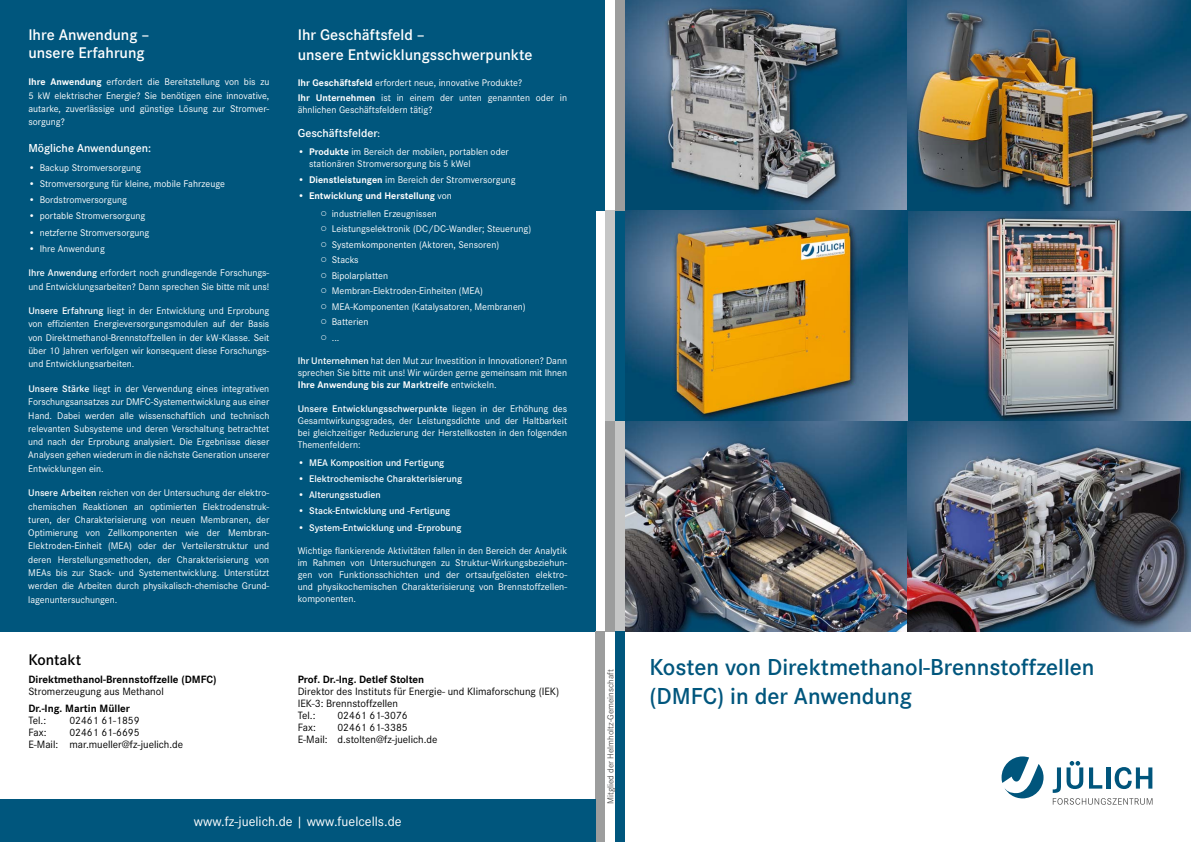
<style>
.page{position:relative;width:1191px;height:842px;background:#fff}
.page>*{position:absolute;margin:0;border:0;box-sizing:border-box;transform-origin:0 0}
.t1{font:600 24px/28.8px "Corporate S";color:#00567d}
.t2{font:600 16px/18.3px "Corporate S";color:#fff}
.t3{font:600 16px "Corporate S";color:#000}
.t4{font:14px "Corporate S";color:#fff}
.t5{font:600 12px "Corporate S";color:#fff}
.t6{font:11px/12px "Corporate S";color:#000}
.t7{font:700 11px "Corporate S";color:#000}
.t8{font:10px/13.3px "Corporate S";color:#fff;text-align:justify}
.t9{font:600 10px "Corporate S";color:#fff}
.t10{font:9px "Corporate S";color:#565656}
.s1{font-weight:700}
.s2{font-weight:600}
.s3{font-size:10px}
.s4{font-family:"European Pi Three"}
</style>
<div class="page">
<img style="left:625px;top:0;width:566px;height:631px">
<img style="left:625px;top:421px;width:282px;height:210px">
<svg style="left:625px;top:0;width:282px;height:210px;background:#506d81"></svg>
<div style="left:0;top:0;width:595px;height:631px;background:#00567d"></div>
<div style="left:595px;top:0;width:10px;height:210px;background:#00567d"></div>
<div style="left:605px;top:210px;width:10px;height:211px;background:#c5c6c6"></div>
<div style="left:615px;top:210px;width:10px;height:211px;background:#00567d"></div>
<div style="left:615px;top:421px;width:10px;height:210px;background:#c5c6c6"></div>
<div style="left:615px;top:631px;width:10px;height:211px;background:#00567d"></div>
<div style="left:605px;top:421px;width:10px;height:210px;background:#9c9d9d"></div>
<div style="left:595px;top:631px;width:10px;height:211px;background:#9c9d9d"></div>
<div style="left:615px;top:0;width:10px;height:210px;background:#9c9d9d"></div>
<svg style="left:1001px;top:756px;width:42px;height:42px"></svg>
<svg style="left:1052px;top:761px;width:100px;height:44px"></svg>
<div style="left:0;top:799px;width:595px;height:43px;background:#00567d"></div>
<h2 class="t2" style="left:28px;top:26px;width:123px">Ihre Anwendung – unsere Erfahrung</h2>
<p class="t8" style="left:28px;top:75px;width:242px"><span class="s1">Ihre Anwendung</span> erfordert die Bereitstellung von bis zu 5 kW elektrischer Energie? Sie benötigen eine innovative, autarke, zuverlässige und günstige Lösung zur Stromver&shy;sorgung?</p>
<p class="t5" style="left:28px;top:141px;width:124px">Mögliche Anwendungen:</p>
<p class="t8" style="left:28px;top:161px;width:114px">• Backup Stromversorgung</p>
<p class="t8" style="left:28px;top:177px;width:198px">• Stromversorgung für kleine, mobile Fahrzeuge</p>
<p class="t8" style="left:28px;top:193px;width:100px">• Bordstromversorgung</p>
<p class="t8" style="left:28px;top:210px;width:118px">• portable Stromversorgung</p>
<p class="t8" style="left:28px;top:226px;width:122px">• netzferne Stromversorgung</p>
<p class="t8" style="left:28px;top:242px;width:78px">• Ihre Anwendung</p>
<p class="t8" style="left:28px;top:266px;width:242px"><span class="s2">Ihre Anwendung</span> erfordert noch grundlegende Forschungs&shy;und Entwicklungsarbeiten? Dann sprechen Sie bitte mit uns!</p>
<p class="t8" style="left:28px;top:304px;width:242px"><span class="s2">Unsere Erfahrung</span> liegt in der Entwicklung und Erprobung von effizienten Energieversorgungsmodulen auf der Basis von -Direktmethanol-Brennstoffzellen in der kW-Klasse. Seit über 10 Jahren verfolgen wir konsequent diese Forschungs&shy;und Entwicklungsarbeiten.</p>
<p class="t8" style="left:28px;top:382px;width:242px"><span class="s2">Unsere Stärke</span> liegt in der Verwendung eines integrativen Forschungsansatzes zur DMFC-Systementwicklung aus -einer Hand. Dabei werden alle wissenschaftlich und technisch relevanten Subsysteme und deren Verschaltung betrachtet und nach der Erprobung analysiert. Die Ergebnisse dieser Analysen gehen wiederum in die nächste Generation unserer Entwicklungen ein.</p>
<p class="t8" style="left:28px;top:486px;width:242px"><span class="s2">Unsere Arbeiten</span> reichen von der Untersuchung der elektro&shy;chemischen Reaktionen an optimierten Elektrodenstruk&shy;turen, der Charakterisierung von neuen Membranen, der Optimierung von Zellkomponenten wie der Membran-Elektroden-Einheit (MEA) oder der Verteilerstruktur und deren Herstellungsmethoden, der Charakterisierung von MEAs bis zur Stack- und Systementwicklung. Unterstützt werden die Arbeiten durch physikalisch-chemische Grund&shy;lagenuntersuchungen.</p>
<h2 class="t3" style="left:28px;top:650px;width:54px">Kontakt</h2>
<p class="t7" style="left:28px;top:673px;width:189px">Direktmethanol-Brennstoffzelle (DMFC)</p>
<p class="t6" style="left:28px;top:685px;width:137px">Stromerzeugung aus Methanol</p>
<p class="t7" style="left:28px;top:702px;width:103px">Dr.-Ing. Martin Müller</p>
<p class="t6" style="left:28px;top:715px;width:19px">Tel.:</p>
<p class="t6" style="left:69px;top:715px;width:72px">02461 61-1859</p>
<p class="t6" style="left:28px;top:727px;width:20px">Fax:</p>
<p class="t6" style="left:28px;top:727px;width:156px;text-align:center">02461 61-6695<br>E-Mail: mar.mueller@fz-juelich.de</p>
<h2 class="t2" style="left:298px;top:25px;width:236px;line-height:20.1px">Ihr Geschäftsfeld –<br>unsere Entwicklungsschwerpunkte</h2>
<p class="t8" style="left:298px;top:76px;width:271px;line-height:14.9px"><span class="s1">Ihr Geschäftsfeld</span> erfordert neue, innovative Produkte?<br><span class="s1">Ihr Unternehmen</span> ist in einem der unten genannten oder in</p>
<p class="t8" style="left:298px;top:104px;width:136px">ähnlichen Geschäftsfeldern tätig?</p>
<p class="t5" style="left:298px;top:126px;width:84px">Geschäftsfelder<span class="s3">:</span></p>
<p class="t8" style="left:309px;top:145px;width:201px;line-height:12.1px;text-indent:-11px">• <span class="s1">Produkte</span> im Bereich der mobilen, portablen oder stationären Stromversorgung bis 5 kWel</p>
<p class="t8" style="left:298px;top:173px;width:219px">• <span class="s1">Dienstleistungen</span> im Bereich der Stromversorgung</p>
<p class="t8" style="left:320px;top:187px;width:133px;line-height:17.7px;text-indent:-23px">• <span class="s1">Entwicklung und Herstellung</span> von <span class="s4">o</span> industriellen Erzeugnissen</p>
<p class="t8" style="left:320px;top:221px;width:212px;line-height:15.5px;text-align:left"><span class="s4">o</span> Leistungselektronik (DC/DC-Wandler; Steuerung) <span class="s4">o</span> Systemkomponenten (Aktoren, Sensoren)<br><span class="s4">o</span> Stacks<br><span class="s4">o</span> Bipolarplatten<br><span class="s4">o</span> Membran-Elektroden-Einheiten (MEA)<br><span class="s4">o</span> MEA-Komponenten (Katalysatoren, Membranen) <span class="s4">o</span> Batterien<br><span class="s4">o</span> ...</p>
<p class="t8" style="left:298px;top:355px;width:271px;line-height:12.1px"><span class="s2">Ihr Unternehmen</span> hat den Mut zur Investition in Innovationen? Dann sprechen Sie bitte mit uns! Wir würden gerne gemeinsam mit Ihnen <span class="s1">Ihre Anwendung bis zur Marktreife</span> entwickeln.</p>
<p class="t8" style="left:298px;top:402px;width:271px;line-height:12.1px"><span class="s2">Unsere Entwicklungsschwerpunkte</span> liegen in der Erhöhung des Gesamtwirkungsgrades, der Leistungsdichte und der Haltbarkeit bei gleichzeitiger Reduzierung der Herstellkosten in den folgenden Themenfeldern:</p>
<p class="t9" style="left:298px;top:456px;width:148px">• MEA Komposition und Fertigung</p>
<p class="t9" style="left:298px;top:473px;width:166px">• Elektrochemische Charakterisierung</p>
<p class="t9" style="left:298px;top:489px;width:84px">• Alterungsstudien</p>
<p class="t9" style="left:298px;top:505px;width:154px">• Stack-Entwicklung und -Fertigung</p>
<p class="t9" style="left:298px;top:522px;width:165px">• System-Entwicklung und -Erprobung</p>
<p class="t8" style="left:298px;top:545px;width:271px;line-height:12.1px">Wichtige flankierende Aktivitäten fallen in den Bereich der -Analytik im Rahmen von Untersuchungen zu Struktur-Wirkungsbeziehun&shy;gen von Funktionsschichten und der ortsaufgelösten elektro&shy;und -physikochemischen Charakterisierung von Brennstoffzellen&shy;komponenten.</p>
<p class="t7" style="left:298px;top:673px;width:128px">Prof. Dr.-Ing. Detlef Stolten</p>
<p class="t6" style="left:298px;top:685px;width:263px">Direktor des Instituts für Energie- und Klimaforschung (IEK)<br>IEK-3: Brennstoffzellen<br>Tel.:</p>
<p class="t6" style="left:337px;top:709px;width:72px">02461 61-3076</p>
<p class="t6" style="left:298px;top:721px;width:20px">Fax:</p>
<p class="t6" style="left:298px;top:721px;width:141px;text-indent:40px">02461 61-3385<br>E-Mail: d.stolten@fz-juelich.de</p>
<h3 class="t4" style="left:194px;top:813px;width:209px">www.fz-juelich.de | www.fuelcells.de</h3>
<p class="t10" style="left:605px;top:804px;width:136px;rotate:-90deg">Mitglied der Helmholtz-Gemeinschaft</p>
<h1 class="t1" style="left:649px;top:653px;width:447px">Kosten von Direktmethanol-Brennstoffzellen (DMFC) in der Anwendung</h1>
</div>
